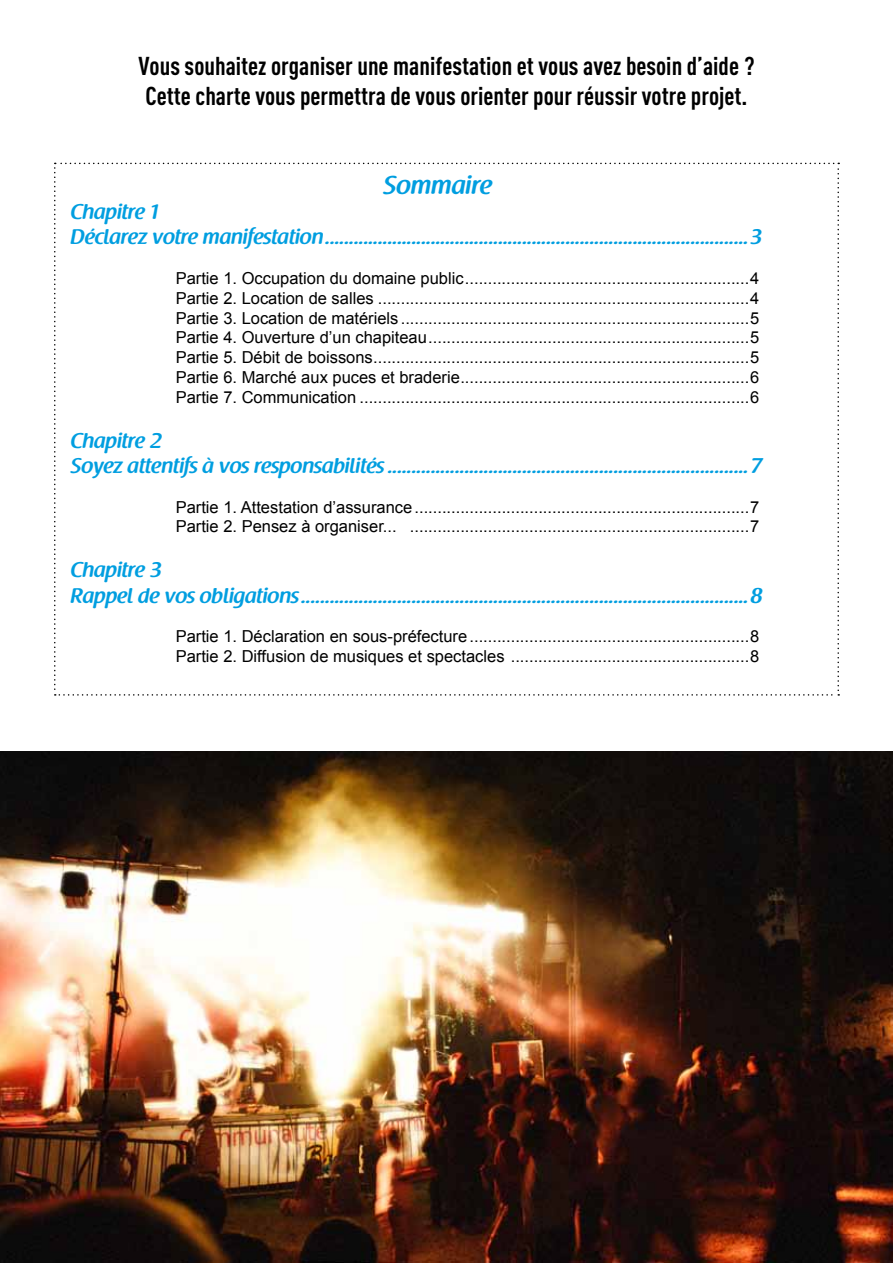
<style>
.page{position:relative;width:893px;height:1263px;background:#fff}
.page>*{position:absolute;margin:0;border:0;box-sizing:border-box;transform-origin:0 0}
.t1{font:700 25.5px/30.6px "DIN Cond";color:#000}
.t2{font:600 25.5px "Raspoutine";color:#009ee0}
.t3{font:600 21px/25.2px "Raspoutine";color:#009ee0}
.t4{font:16.5px/19.8px "Arial";color:#000}
</style>
<div class="page">
<img style="left:0;top:752px;width:893px;height:511px">
<svg style="left:54px;top:163px;width:785px;height:533px"></svg>
<h1 class="t1" style="left:138px;top:49px;width:618px">Vous souhaitez organiser une manifestation et vous avez besoin d’aide ?<br>Cette charte vous permettra de vous orienter pour réussir votre projet.</h1>
<h1 class="t2" style="left:383px;top:171px;width:110px">Sommaire</h1>
<p class="t3" style="left:71px;top:200px;width:693px">Chapitre 1<br>Déclarez votre manifestation........................................................................................3</p>
<p class="t4" style="left:176px;top:268px;width:585px;text-align:justify">Partie 1. Occupation du domaine public..............................................................4<br>Partie 2. Location de salles .................................................................................4<br>Partie 3. Location de matériels ............................................................................5<br>Partie 4. Ouverture d’un chapiteau......................................................................5<br>Partie 5. Débit de boissons..................................................................................5<br>Partie 6. Marché aux puces et braderie...............................................................6<br>Partie 7. Communication .....................................................................................6</p>
<p class="t3" style="left:71px;top:428px;width:693px">Chapitre 2<br>Soyez attentifs à vos responsabilités ...........................................................................7</p>
<p class="t4" style="left:176px;top:497px;width:585px">Partie 1. Attestation d’assurance.........................................................................7<br>Partie 2. Pensez à organiser... ..........................................................................7</p>
<p class="t3" style="left:71px;top:558px;width:693px">Chapitre 3<br>Rappel de vos obligations.............................................................................................8</p>
<p class="t4" style="left:176px;top:627px;width:585px">Partie 1. Déclaration en sous-préfecture.............................................................8<br>Partie 2. Diffusion de musiques et spectacles ....................................................8</p>
</div>
